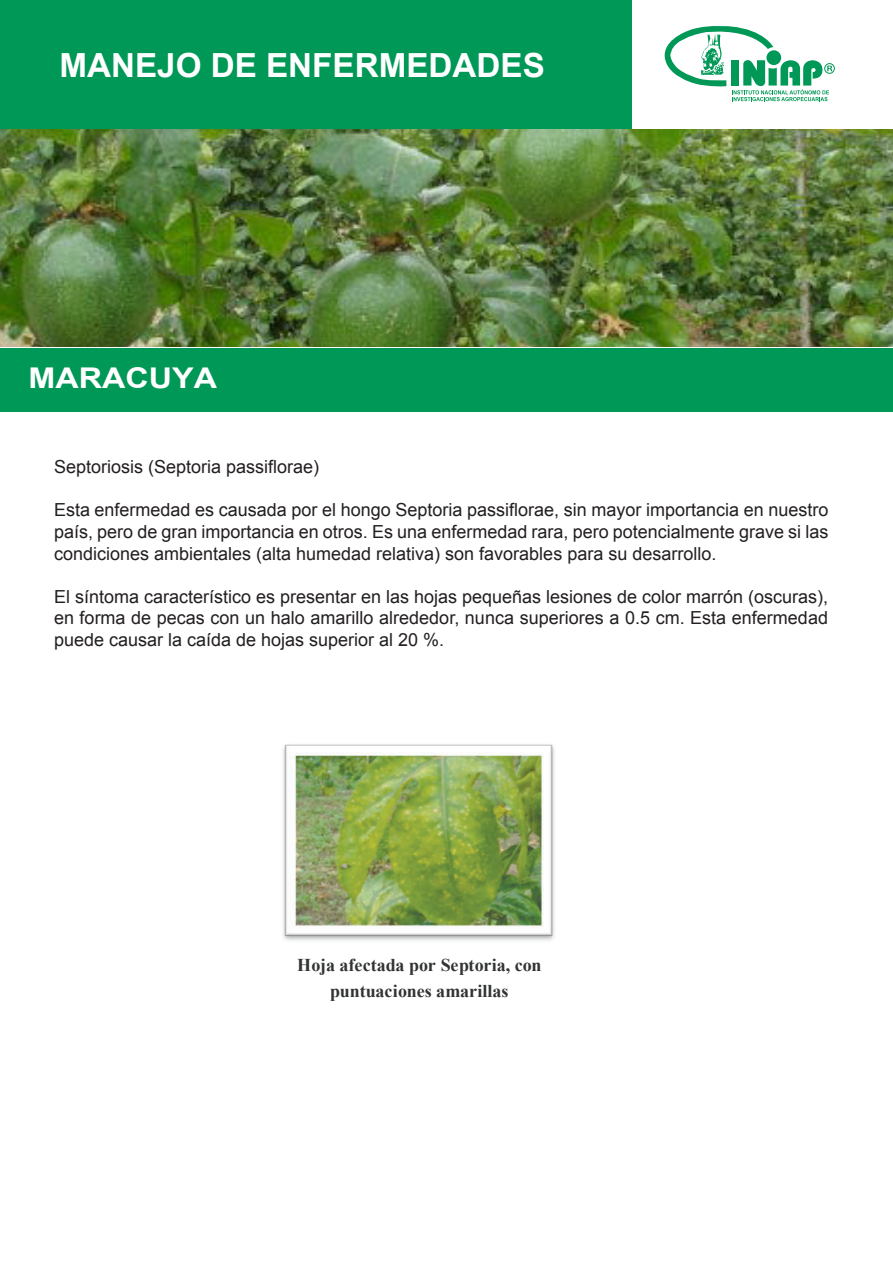
<style>
.page{position:relative;width:893px;height:1265px;background:#fff}
.page>*{position:absolute;margin:0;border:0;box-sizing:border-box;transform-origin:0 0}
.t1{font:700 33.15px "Arial";color:#fff}
.t2{font:700 28.5px "Arial";color:#fff;scale:1.13 1}
.t3{font:18px/21.6px "Arial";color:#231f20;text-align:justify}
.t4{font:700 18px/25.8px "Times New Roman";color:#313433;text-align:center}
</style>
<div class="page">
<svg style="left:664px;top:26px;width:171px;height:75px"></svg>
<div style="left:0;top:0;width:632px;height:134px;background:#009856"></div>
<div style="left:0;top:348px;width:892px;height:63px;background:#009856"></div>
<img style="left:283px;top:744px;width:272px;height:197px">
<img style="left:0;top:130px;width:892px;height:217px">
<h1 class="t1" style="left:59px;top:46px;width:487px">MANEJO DE ENFERMEDADES</h1>
<h2 class="t2" style="left:29px;top:362px;width:168px">MARACUYA</h2>
<p class="t3" style="left:54px;top:457px;width:267px">Septoriosis (Septoria passiflorae)</p>
<p class="t3" style="left:54px;top:501px;width:776px">Esta enfermedad es causada por el hongo Septoria passiflorae, sin mayor importancia en nuestro país, pero de gran importancia en otros. Es una enfermedad rara, pero potencialmente grave si las condiciones ambientales (alta humedad relativa) son favorables para su desarrollo.</p>
<p class="t3" style="left:54px;top:587px;width:776px">El síntoma característico es presentar en las hojas pequeñas lesiones de color marrón (oscuras), en forma de pecas con un halo amarillo alrededor, nunca superiores a 0.5 cm. Esta enfermedad puede causar la caída de hojas superior al 20 %.</p>
<p class="t4" style="left:297px;top:954px;width:246px">Hoja afectada por Septoria, con puntuaciones amarillas</p>
</div>
